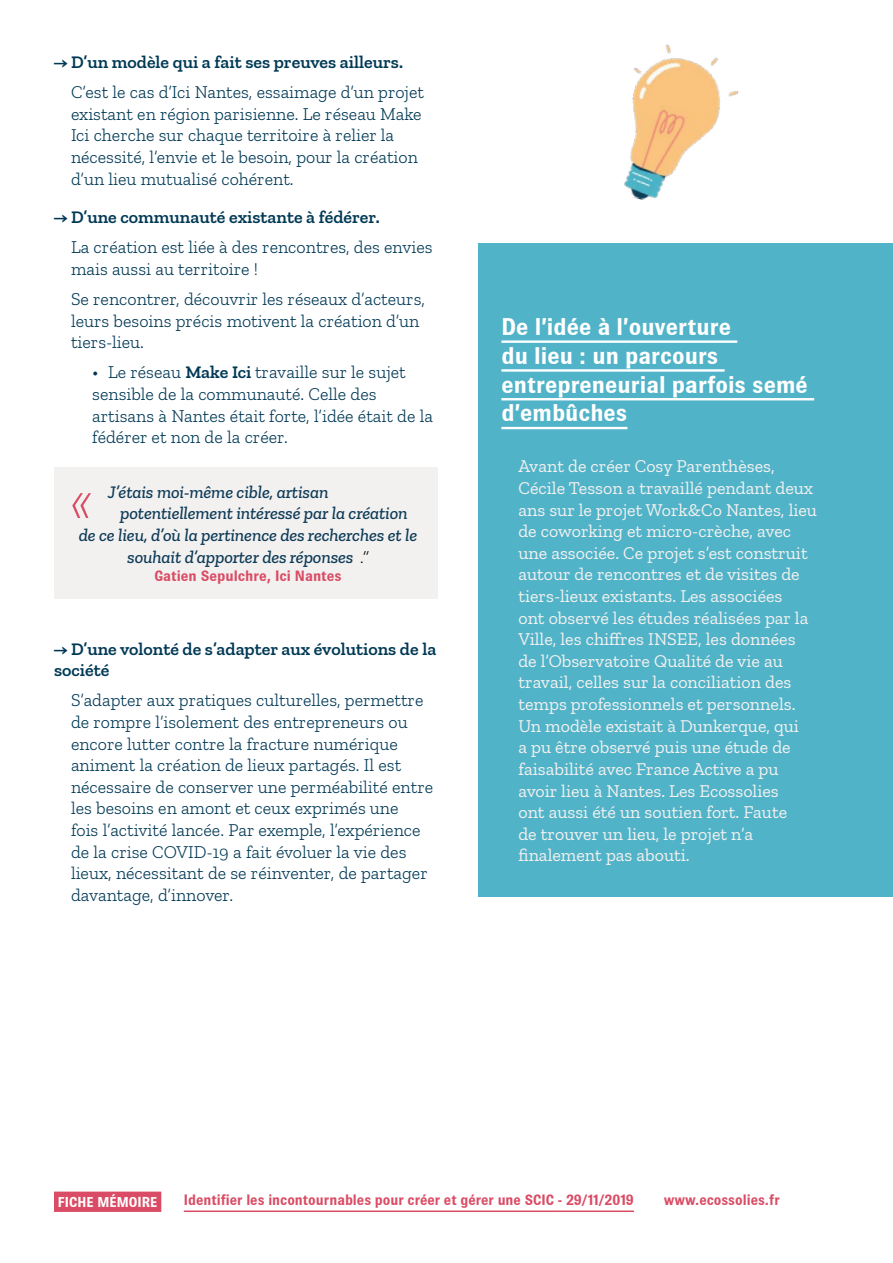
<style>
.page{position:relative;width:893px;height:1263px;background:#fff}
.page>*{position:absolute;margin:0;border:0;box-sizing:border-box;transform-origin:0 0}
.t1{font:italic 300 51.3px "Zilla Slab";color:#da4c65}
.t2{font:700 24px/28.8px "Brown";color:#fff}
.t3{font:300 18px/21.6px "Zilla Slab";color:#003955}
.t4{font:18px/21.6px "Zilla Slab";color:#f3f1f0}
.t5{font:italic 500 18px "Zilla Slab";letter-spacing:-.01em;color:#0e3b57}
.t6{font:600 18px/21.6px "Zilla Slab";color:#003955}
.t7{font:700 15px "Brown";color:#da4c65;scale:.96 1}
.t8{font:700 15px "Brown";color:#da4c65}
.t9{font:700 14.4px "Brown";color:#fff}
.s1{font-weight:600}
.s2{font-weight:300;color:#000}
</style>
<div class="page">
<hr style="left:184px;top:1210px;width:370px;height:2px;background:#da4c65">
<hr style="left:554px;top:1210px;width:80px;height:2px;background:#da4c65">
<div style="left:54px;top:1191px;width:107px;height:21px;background:#da4c65"></div>
<div style="left:54px;top:467px;width:384px;height:131px;background:#f3f1f0"></div>
<div style="left:478px;top:243px;width:415px;height:654px;background:#51b3c8"></div>
<hr style="left:501px;top:340px;width:236px;height:3px;background:#fff">
<hr style="left:501px;top:369px;width:224px;height:3px;background:#fff">
<hr style="left:501px;top:398px;width:313px;height:2px;background:#fff">
<hr style="left:501px;top:427px;width:126px;height:2px;background:#fff">
<img style="left:624px;top:44px;width:115px;height:156px">
<p class="t6" style="left:54px;top:51px;width:350px">→ D’un modèle qui a fait ses preuves ailleurs.</p>
<p class="t3" style="left:71px;top:82px;width:355px">C’est le cas d’Ici Nantes, essaimage d’un projet existant en région parisienne. Le réseau Make Ici cherche sur chaque territoire à relier la nécessité, l’envie et le besoin, pour la création d’un lieu mutualisé cohérent.</p>
<p class="t6" style="left:54px;top:207px;width:327px">→ D’une communauté existante à fédérer.</p>
<p class="t3" style="left:71px;top:237px;width:363px">La création est liée à des rencontres, des envies mais aussi au territoire !</p>
<p class="t3" style="left:71px;top:288px;width:355px">Se rencontrer, découvrir les réseaux d’acteurs, leurs besoins précis motivent la création d’un tiers-lieu.</p>
<p class="t3" style="left:92px;top:362px;width:342px">• Le réseau <span class="s1">Make Ici</span> travaille sur le sujet sensible de la communauté. Celle des artisans à Nantes était forte, l’idée était de la fédérer et non de la créer.</p>
<p class="t5" style="left:108px;top:482px;width:222px">J’étais moi-même cible, artisan</p>
<p class="t5" style="left:120px;top:503px;width:289px">potentiellement intéressé par la création</p>
<p class="t5" style="left:79px;top:525px;width:340px">de ce lieu, d’où la pertinence des recherches et le</p>
<p class="t5" style="left:127px;top:546px;width:243px">souhait d’apporter des réponses <span class="s2">.”</span></p>
<p class="t8" style="left:154px;top:567px;width:189px">Gatien Sepulchre, Ici Nantes</p>
<h1 class="t1" style="left:70px;top:474px;width:24px">«</h1>
<p class="t6" style="left:54px;top:638px;width:384px">→ D’une volonté de s’adapter aux évolutions de la société</p>
<p class="t3" style="left:71px;top:690px;width:364px">S’adapter aux pratiques culturelles, permettre de rompre l’isolement des entrepreneurs ou encore lutter contre la fracture numérique animent la création de lieux partagés. Il est nécessaire de conserver une perméabilité entre les besoins en amont et ceux exprimés une<br>fois l’activité lancée. Par exemple, l’expérience de la crise COVID-19 a fait évoluer la vie des lieux, nécessitant de se réinventer, de partager davantage, d’innover.</p>
<h2 class="t2" style="left:501px;top:312px;width:308px">De l’idée à l’ouverture<br>du lieu : un parcours entrepreneurial parfois semé d’embûches</h2>
<p class="t4" style="left:518px;top:456px;width:300px">Avant de créer Cosy Parenthèses, Cécile Tesson a travaillé pendant deux ans sur le projet Work&amp;Co Nantes, lieu de coworking et micro-crèche, avec une associée. Ce projet s’est construit autour de rencontres et de visites de tiers-lieux existants. Les associées<br>ont observé les études réalisées par la Ville, les chiffres INSEE, les données de l’Observatoire Qualité de vie au travail, celles sur la conciliation des temps professionnels et personnels.<br>Un modèle existait à Dunkerque, qui<br>a pu être observé puis une étude de faisabilité avec France Active a pu avoir lieu à Nantes. Les Ecossolies<br>ont aussi été un soutien fort. Faute<br>de trouver un lieu, le projet n’a finalement pas abouti.</p>
<p class="t9" style="left:58px;top:1193px;width:101px">FICHE MÉMOIRE</p>
<p class="t7" style="left:184px;top:1191px;width:470px">Identifier les incontournables pour créer et gérer une SCIC - 29/11/2019</p>
<p class="t7" style="left:664px;top:1191px;width:122px">www.ecossolies.fr</p>
</div>
